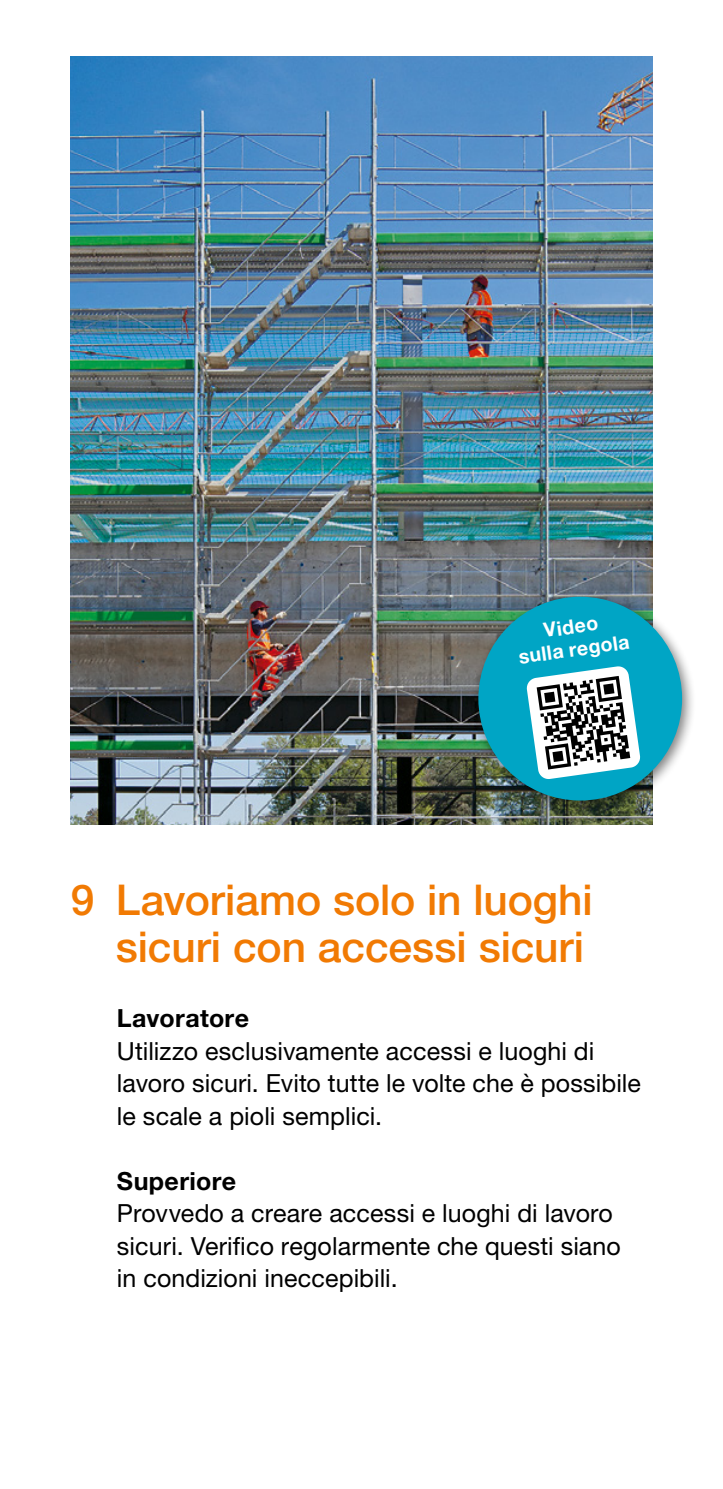
<style>
.page{position:relative;width:723px;height:1489px;background:#fff}
.page>*{position:absolute;margin:0;border:0;box-sizing:border-box;transform-origin:0 0}
.t1{font:500 42.5px/47.5px "Helvetica Neue LT Std";color:#f17a03;text-align:right}
.t2{font:25px/32.5px "Helvetica Neue LT Std";letter-spacing:.005em;color:#000}
.t3{font:700 25px "Helvetica Neue LT Std";letter-spacing:.015em;color:#000}
.t4{font:700 20px/22.8px "Helvetica Neue LT Std";color:#fff;text-align:center}
</style>
<div class="page">
<img style="left:71px;top:57px;width:581px;height:767px">
<div style="left:470px;top:588px;width:226px;height:226px;background:#000;opacity:.5"></div>
<div style="left:478px;top:596px;width:204px;height:204px;background:#00a5c5;border-radius:50%"></div>
<svg style="left:526px;top:666px;width:115px;height:113px"></svg>
<p class="t4" style="left:514px;top:622px;width:113px;rotate:-8deg">Video<br>sulla regola</p>
<h1 class="t1" style="left:71px;top:875px;width:523px">9 Lavoriamo solo in luoghi sicuri con accessi sicuri</h1>
<p class="t3" style="left:117px;top:1002px;width:134px">Lavoratore</p>
<p class="t2" style="left:117px;top:1034px;width:525px">Utilizzo esclusivamente accessi e luoghi di lavoro sicuri. Evito tutte le volte che è possibile le scale a pioli semplici.</p>
<p class="t3" style="left:117px;top:1165px;width:121px">Superiore</p>
<p class="t2" style="left:117px;top:1196px;width:505px">Provvedo a creare accessi e luoghi di lavoro sicuri. Verifico regolarmente che questi siano in condizioni ineccepibili.</p>
</div>
